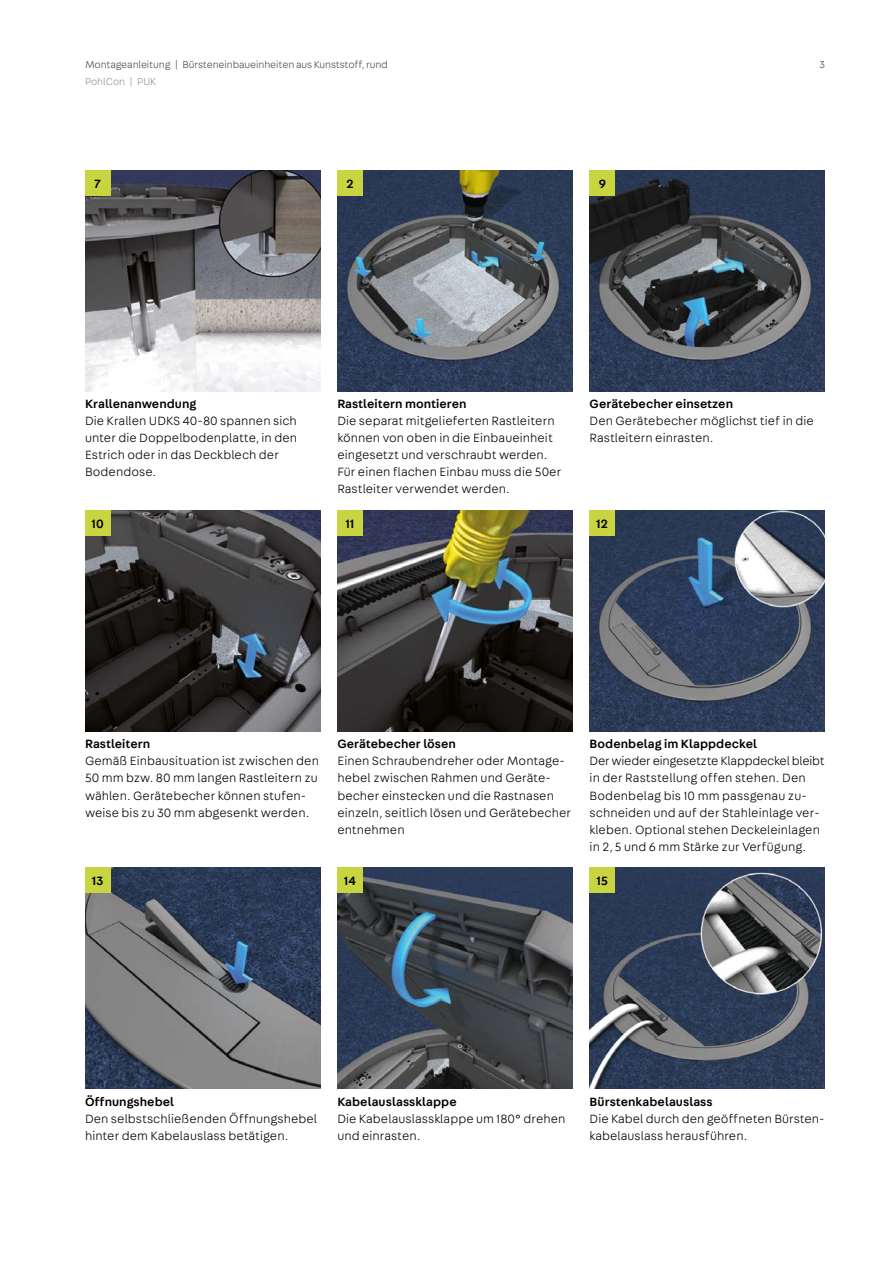
<style>
.page{position:relative;width:893px;height:1263px;background:#fff}
.page>*{position:absolute;margin:0;border:0;box-sizing:border-box;transform-origin:0 0}
.t1{font:300 12.75px/17px "Fabriga";letter-spacing:.005em;color:#000}
.t2{font:500 12.75px "Fabriga";letter-spacing:.005em;color:#000}
.t3{font:300 10.5px "Fabriga";letter-spacing:-.01em;color:#4a4a49}
.t4{font:300 10.5px "Fabriga";letter-spacing:-.01em;color:#929292}
</style>
<div class="page">
<img style="left:590px;top:510px;width:235px;height:221px">
<img style="left:590px;top:170px;width:235px;height:221px">
<img style="left:590px;top:867px;width:235px;height:222px">
<img style="left:337px;top:510px;width:236px;height:221px">
<img style="left:337px;top:170px;width:236px;height:221px">
<img style="left:337px;top:867px;width:236px;height:222px">
<img style="left:85px;top:510px;width:235px;height:221px">
<img style="left:85px;top:170px;width:235px;height:221px">
<img style="left:85px;top:867px;width:235px;height:222px">
<div style="left:85px;top:510px;width:26px;height:26px;background:#c8d540"></div>
<div style="left:85px;top:170px;width:26px;height:26px;background:#c8d540"></div>
<div style="left:85px;top:867px;width:26px;height:26px;background:#c8d540"></div>
<div style="left:337px;top:510px;width:26px;height:26px;background:#c8d540"></div>
<div style="left:337px;top:170px;width:26px;height:26px;background:#c8d540"></div>
<div style="left:337px;top:867px;width:26px;height:26px;background:#c8d540"></div>
<div style="left:590px;top:510px;width:25px;height:26px;background:#c8d540"></div>
<div style="left:590px;top:170px;width:25px;height:26px;background:#c8d540"></div>
<div style="left:590px;top:867px;width:25px;height:26px;background:#c8d540"></div>
<p class="t3" style="left:85px;top:58px;width:304px">Montageanleitung | Bürsteneinbaueinheiten aus Kunststoff, rund</p>
<p class="t3" style="left:819px;top:58px;width:7px">3</p>
<p class="t4" style="left:85px;top:75px;width:73px">PohlCon | PUK</p>
<p class="t2" style="left:94px;top:175px;width:8px">7</p>
<p class="t2" style="left:346px;top:175px;width:9px">2</p>
<p class="t2" style="left:599px;top:175px;width:9px">9</p>
<p class="t2" style="left:85px;top:395px;width:113px">Krallenanwendung</p>
<p class="t1" style="left:85px;top:412px;width:214px">Die Krallen UDKS 40-80 spannen sich unter die Doppelbodenplatte, in den<br>Estrich oder in das Deckblech der<br>Bodendose.</p>
<p class="t2" style="left:92px;top:515px;width:13px">10</p>
<p class="t2" style="left:337px;top:395px;width:131px">Rastleitern montieren</p>
<p class="t1" style="left:337px;top:412px;width:225px">Die separat mitgelieferten Rastleitern können von oben in die Einbaueinheit eingesetzt und verschraubt werden.<br>Für einen flachen Einbau muss die 50er Rastleiter verwendet werden.</p>
<p class="t2" style="left:346px;top:515px;width:10px">11</p>
<p class="t2" style="left:590px;top:395px;width:145px">Gerätebecher einsetzen</p>
<p class="t1" style="left:590px;top:412px;width:226px">Den Gerätebecher möglichst tief in die<br>Rastleitern einrasten.</p>
<p class="t2" style="left:597px;top:515px;width:13px">12</p>
<p class="t2" style="left:85px;top:736px;width:67px">Rastleitern</p>
<p class="t1" style="left:85px;top:752px;width:235px">Gemäß Einbausituation ist zwischen den 50 mm bzw. 80 mm langen Rastleitern zu wählen. Gerätebecher können stufen&shy;weise bis zu 30 mm abgesenkt werden.</p>
<p class="t2" style="left:92px;top:872px;width:13px">13</p>
<p class="t2" style="left:337px;top:736px;width:120px">Gerätebecher lösen</p>
<p class="t1" style="left:337px;top:752px;width:235px">Einen Schraubendreher oder Montage&shy;hebel zwischen Rahmen und Geräte&shy;becher einstecken und die Rastnasen einzeln, seitlich lösen und Gerätebecher entnehmen</p>
<p class="t2" style="left:344px;top:872px;width:13px">14</p>
<p class="t2" style="left:590px;top:736px;width:169px">Bodenbelag im Klappdeckel</p>
<p class="t1" style="left:590px;top:752px;width:236px">Der wieder eingesetzte Klappdeckel bleibt in der Raststellung offen stehen. Den Bodenbelag bis 10 mm passgenau zu&shy;schneiden und auf der Stahleinlage ver&shy;kleben. Optional stehen Deckeleinlagen in 2, 5 und 6 mm Stärke zur Verfügung.</p>
<p class="t2" style="left:597px;top:872px;width:13px">15</p>
<p class="t2" style="left:85px;top:1093px;width:91px">Öffnungshebel</p>
<p class="t1" style="left:85px;top:1110px;width:234px">Den selbstschließenden Öffnungshebel hinter dem Kabelauslass betätigen.</p>
<p class="t2" style="left:337px;top:1093px;width:121px">Kabelauslassklappe</p>
<p class="t1" style="left:337px;top:1110px;width:230px">Die Kabelauslassklappe um 180° drehen und einrasten.</p>
<p class="t2" style="left:590px;top:1093px;width:125px">Bürstenkabelauslass</p>
<p class="t1" style="left:590px;top:1110px;width:236px">Die Kabel durch den geöffneten Bürsten&shy;kabelauslass herausführen.</p>
</div>
